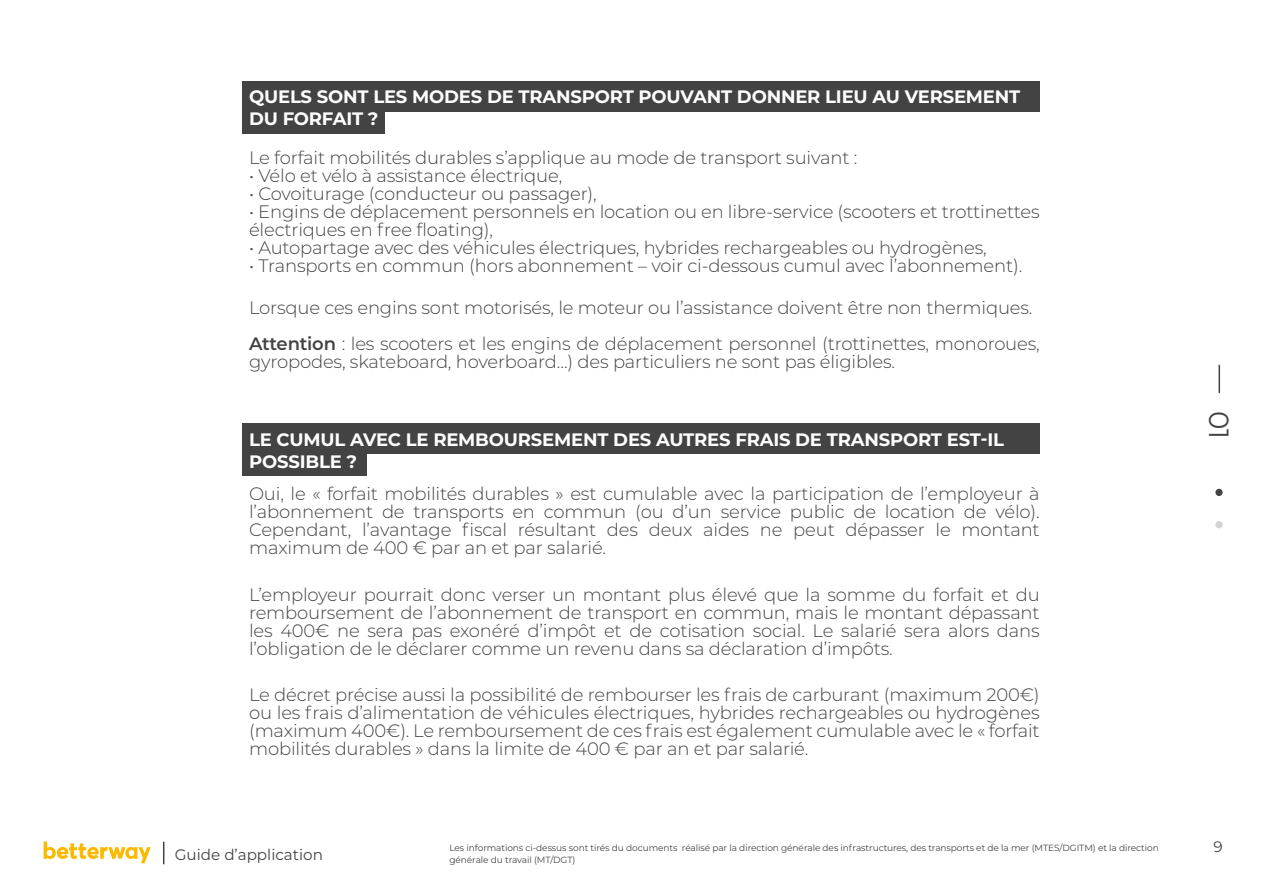
<style>
.page{position:relative;width:1263px;height:893px;background:#fff}
.page>*{position:absolute;margin:0;border:0;box-sizing:border-box;transform-origin:0 0}
.t1{font:27.75px "Montserrat";color:#434343}
.t2{font:300 18px/18px "Montserrat";letter-spacing:-.01em;color:#434343;text-align:justify}
.t3{font:700 18px "Montserrat";letter-spacing:-.01em;color:#fff}
.t4{font:15.15px "Montserrat";color:#434343}
.t5{font:9px "Montserrat";letter-spacing:-.01em;color:#434343}
.s1{font-weight:600}
</style>
<div class="page">
<div style="left:242px;top:81px;width:798px;height:31px;background:#434343"></div>
<div style="left:242px;top:423px;width:798px;height:31px;background:#434343"></div>
<div style="left:242px;top:103px;width:143px;height:31px;background:#434343"></div>
<div style="left:242px;top:445px;width:125px;height:31px;background:#434343"></div>
<svg style="left:163px;top:842px;width:1px;height:22px"></svg>
<hr style="left:1218px;top:365px;width:2px;height:28px;background:#434343">
<div style="left:1215px;top:489px;width:8px;height:7px;background:#434343;border-radius:50%"></div>
<div style="left:1215px;top:521px;width:8px;height:7px;background:#d3d3d3;border-radius:50%"></div>
<svg style="left:44px;top:841px;width:107px;height:22px"></svg>
<p class="t3" style="left:249px;top:87px;width:773px">QUELS SONT LES MODES DE TRANSPORT POUVANT DONNER LIEU AU VERSEMENT</p>
<p class="t3" style="left:249px;top:109px;width:131px">DU FORFAIT ?</p>
<p class="t2" style="left:249px;top:149px;width:610px">Le forfait mobilités durables s’applique au mode de transport suivant :</p>
<p class="t2" style="left:249px;top:167px;width:315px">• Vélo et vélo à assistance électrique,</p>
<p class="t2" style="left:249px;top:185px;width:349px">• Covoiturage (conducteur ou passager),</p>
<p class="t2" style="left:249px;top:203px;width:792px">• Engins de déplacement personnels en location ou en libre-service (scooters et trottinettes électriques en free floating),</p>
<p class="t2" style="left:249px;top:239px;width:739px">• Autopartage avec des véhicules électriques, hybrides rechargeables ou hydrogènes,</p>
<p class="t2" style="left:249px;top:257px;width:775px">• Transports en commun (hors abonnement – voir ci-dessous cumul avec l’abonnement).</p>
<p class="t2" style="left:249px;top:291px;width:792px;line-height:35.8px">Lorsque ces engins sont motorisés, le moteur ou l’assistance doivent être non thermiques.<br><span class="s1">Attention</span> : les scooters et les engins de déplacement personnel (trottinettes, monoroues,</p>
<p class="t2" style="left:249px;top:354px;width:647px">gyropodes, skateboard, hoverboard…) des particuliers ne sont pas éligibles.</p>
<p class="t3" style="left:249px;top:429px;width:757px">LE CUMUL AVEC LE REMBOURSEMENT DES AUTRES FRAIS DE TRANSPORT EST-IL</p>
<p class="t3" style="left:249px;top:451px;width:110px">POSSIBLE ?</p>
<p class="t2" style="left:249px;top:486px;width:792px">Oui, le « forfait mobilités durables » est cumulable avec la participation de l’employeur à l’abonnement de transports en commun (ou d’un service public de location de vélo).<br>Cependant, l’avantage fiscal résultant des deux aides ne peut dépasser le montant maximum de 400 € par an et par salarié.</p>
<p class="t2" style="left:249px;top:586px;width:792px">L’employeur pourrait donc verser un montant plus élevé que la somme du forfait et du remboursement de l’abonnement de transport en commun, mais le montant dépassant les 400€ ne sera pas exonéré d’impôt et de cotisation social. Le salarié sera alors dans l’obligation de le déclarer comme un revenu dans sa déclaration d’impôts.</p>
<p class="t2" style="left:249px;top:686px;width:792px">Le décret précise aussi la possibilité de rembourser les frais de carburant (maximum 200€) ou les frais d’alimentation de véhicules électriques, hybrides rechargeables ou hydrogènes (maximum 400€). Le remboursement de ces frais est également cumulable avec le « forfait mobilités durables » dans la limite de 400 € par an et par salarié.</p>
<h1 class="t1" style="left:1232px;top:411px;width:30px;rotate:90deg">01</h1>
<p class="t4" style="left:175px;top:847px;width:150px">Guide d’application</p>
<p class="t5" style="left:449px;top:843px;width:711px">Les informations ci-dessus sont tirés du documents réalisé par la direction générale des infrastructures, des transports et de la mer (MTES/DGITM) et la direction</p>
<p class="t4" style="left:1213px;top:840px;width:11px">9</p>
<p class="t5" style="left:449px;top:855px;width:128px">générale du travail (MT/DGT)</p>
</div>
